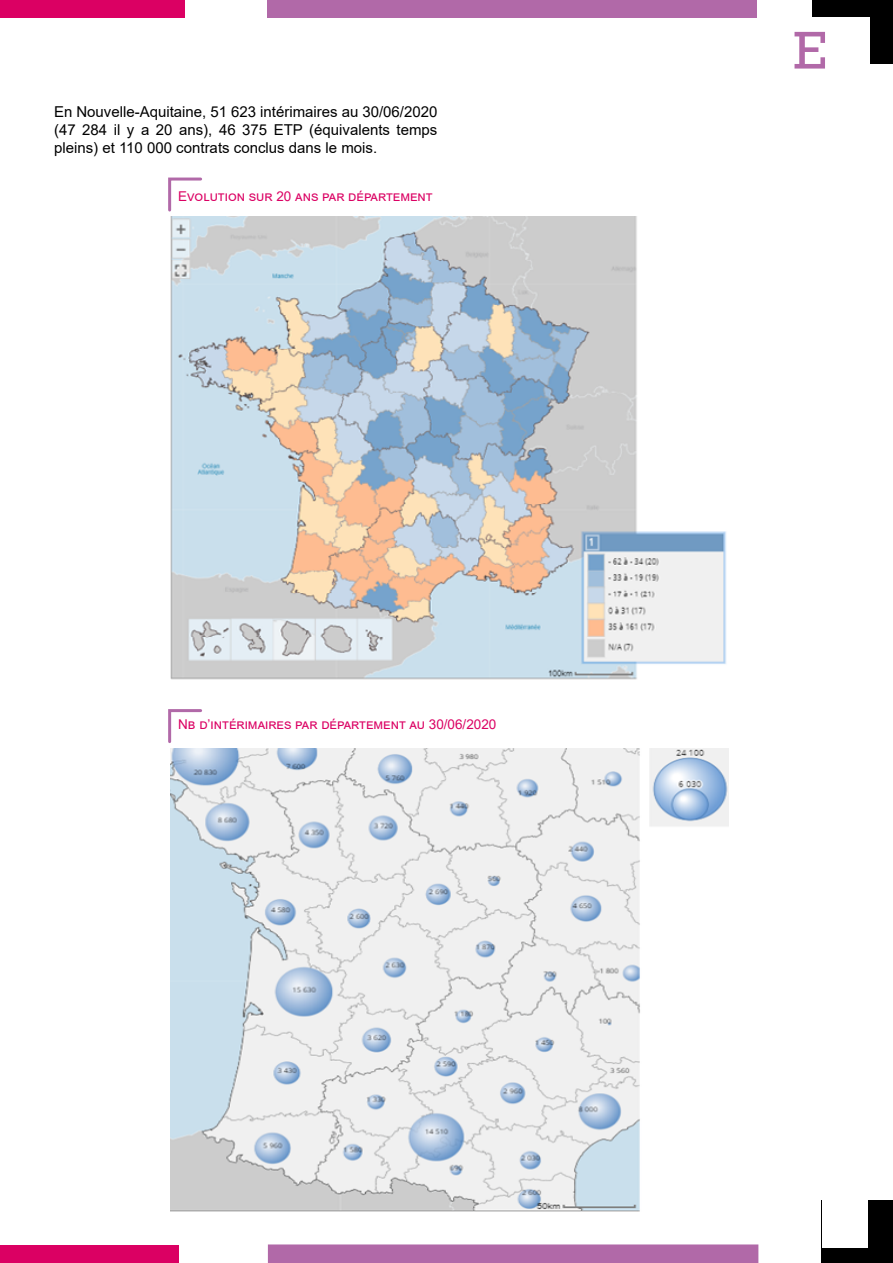
<style>
.page{position:relative;width:893px;height:1263px;background:#fff}
.page>*{position:absolute;margin:0;border:0;box-sizing:border-box;transform-origin:0 0}
.t1{font:54px "Rockwell";color:#b169a8}
.t2{font:15px/18px "Arial";color:#000;text-align:justify}
.t3{font:13.5px "Arial";color:#db0063}
</style>
<div class="page">
<div style="left:822px;top:1200px;width:71px;height:63px;background:#000"></div>
<div style="left:268px;top:1244px;width:490px;height:19px;background:#b169a8"></div>
<div style="left:0;top:1246px;width:179px;height:17px;background:#db0063"></div>
<div style="left:822px;top:1200px;width:45px;height:47px;background:#fff"></div>
<div style="left:268px;top:0;width:489px;height:17px;background:#b169a8"></div>
<div style="left:0;top:0;width:185px;height:17px;background:#db0063"></div>
<div style="left:812px;top:0;width:81px;height:64px;background:#000"></div>
<div style="left:759px;top:17px;width:111px;height:64px;background:#fff"></div>
<img style="left:170px;top:217px;width:557px;height:463px">
<svg style="left:168px;top:177px;width:34px;height:35px"></svg>
<svg style="left:168px;top:709px;width:34px;height:34px"></svg>
<img style="left:170px;top:748px;width:558px;height:464px">
<p class="t2" style="left:54px;top:103px;width:385px">En Nouvelle-Aquitaine, 51 623 intérimaires au 30/06/2020 (47 284 il y a 20 ans), 46 375 ETP (équivalents temps pleins) et 110 000 contrats conclus dans le mois.</p>
<p class="t3" style="left:178px;top:187px;width:256px">Evolution sur 20 ans par département</p>
<p class="t3" style="left:178px;top:714px;width:320px">Nb d’intérimaires par département au 30/06/2020</p>
<h1 class="t1" style="left:793px;top:19px;width:35px">E</h1>
</div>
